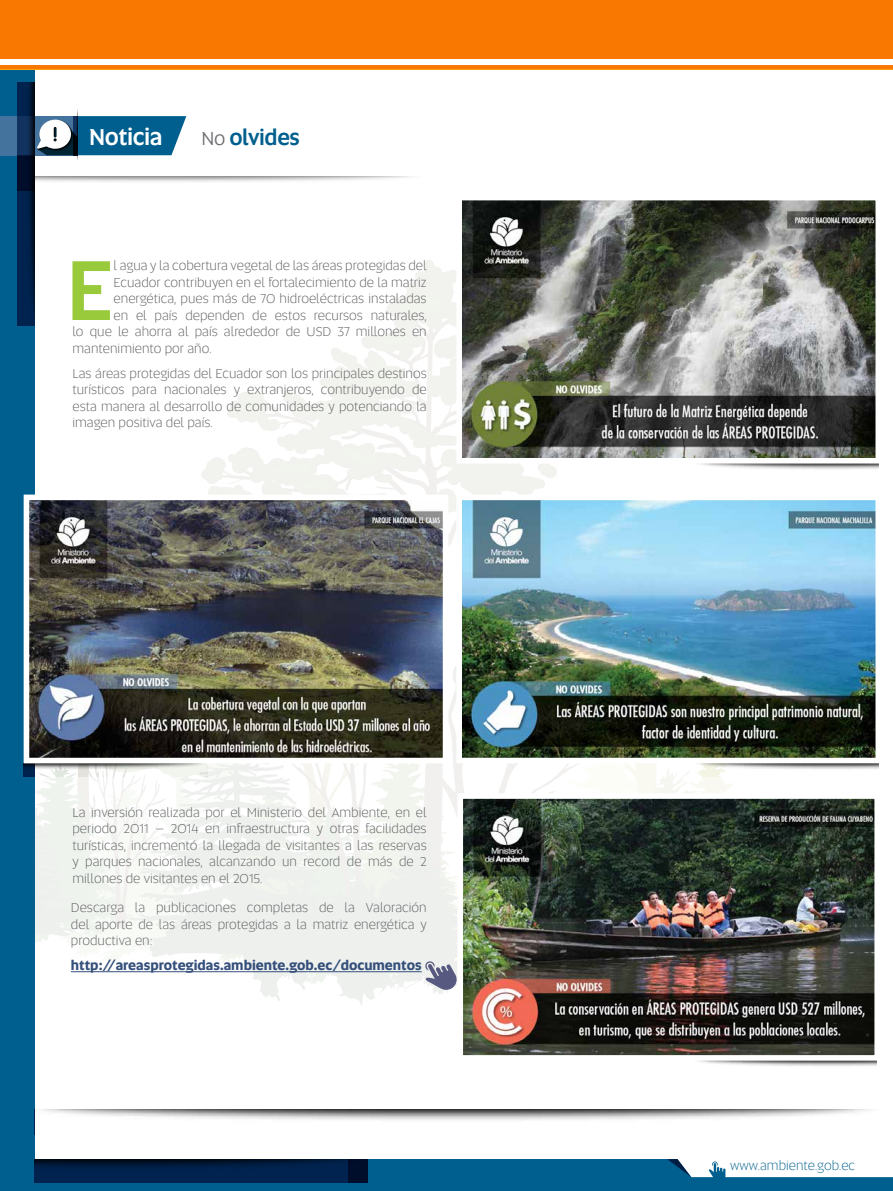
<style>
.page{position:relative;width:893px;height:1191px;background:#fff}
.page>*{position:absolute;margin:0;border:0;box-sizing:border-box;transform-origin:0 0}
.t1{font:500 86.25px "Altis";color:#98ca3c}
.t2{font:500 23.4px "Altis";letter-spacing:-.02em;color:#fff}
.t3{font:500 21.9px "Altis";letter-spacing:-.02em;color:#005f8e}
.t4{font:300 13.5px/16.5px "Altis";color:#58595b;text-align:justify}
.t5{font:700 13.5px "Altis";color:#35507b}
.t6{font:300 13.5px "Altis";color:#005f8e}
.s1{font-weight:400;font-size:19.5px;color:#6d6e71}
</style>
<div class="page">
<div style="left:0;top:0;width:34px;height:1191px;background:#005f8e"></div>
<svg style="left:0;top:1159px;width:893px;height:32px;background:#004975"></svg>
<svg style="left:670px;top:1159px;width:223px;height:19px"></svg>
<svg style="left:0;top:116px;width:186px;height:39px;background:#33769b"></svg>
<img style="left:74px;top:110px;width:4px;height:51px">
<img style="left:17px;top:83px;width:17px;height:176px">
<div style="left:0;top:0;width:893px;height:69px;background:#f97802"></div>
<div style="left:0;top:60px;width:893px;height:5px;background:#fff"></div>
<img style="left:34px;top:176px;width:379px;height:14px">
<img style="left:34px;top:1109px;width:836px;height:25px">
<img style="left:753px;top:464px;width:125px;height:5px">
<img style="left:753px;top:763px;width:125px;height:6px">
<img style="left:699px;top:1060px;width:178px;height:6px">
<img style="left:463px;top:202px;width:411px;height:254px">
<div style="left:456px;top:195px;width:425px;height:268px;border:6px solid #fff"></div>
<img style="left:753px;top:501px;width:121px;height:255px">
<div style="left:456px;top:494px;width:425px;height:269px;border:6px solid #fff"></div>
<img style="left:464px;top:800px;width:409px;height:253px">
<div style="left:457px;top:793px;width:423px;height:267px;border:6px solid #fff"></div>
<img style="left:17px;top:259px;width:736px;height:758px">
<h2 class="t2" style="left:89px;top:119px;width:75px">Noticia</h2>
<h3 class="t3" style="left:202px;top:121px;width:100px"><span class="s1">No</span> olvides</h3>
<h1 class="t1" style="left:66px;top:226px;width:49px">E</h1>
<p class="t4" style="left:114px;top:257px;width:315px">l agua y la cobertura vegetal de las áreas protegidas del</p>
<p class="t4" style="left:114px;top:274px;width:315px">Ecuador contribuyen en el fortalecimiento de la matriz</p>
<p class="t4" style="left:114px;top:290px;width:315px">energética, pues más de 70 hidroeléctricas instaladas</p>
<p class="t4" style="left:114px;top:307px;width:315px">en el país dependen de estos recursos naturales,</p>
<p class="t4" style="left:72px;top:323px;width:356px">lo que le ahorra al país alrededor de USD 37 millones en</p>
<p class="t4" style="left:72px;top:340px;width:141px">mantenimiento por año.</p>
<p class="t4" style="left:72px;top:365px;width:356px">Las áreas protegidas del Ecuador son los principales destinos turísticos para nacionales y extranjeros, contribuyendo de esta manera al desarrollo de comunidades y potenciando la imagen positiva del país.</p>
<p class="t4" style="left:72px;top:803px;width:356px">La inversión realizada por el Ministerio del Ambiente, en el periodo 2011 – 2014 en infraestructura y otras facilidades turísticas, incrementó la llegada de visitantes a las reservas y parques nacionales, alcanzando un record de más de 2 millones de visitantes en el 2015.</p>
<p class="t4" style="left:71px;top:899px;width:357px">Descarga la publicaciones completas de la Valoración del aporte de las áreas protegidas a la matriz energética y productiva en:</p>
<p class="t5" style="left:71px;top:955px;width:352px">http://areasprotegidas.ambiente.gob.ec/documentos</p>
<p class="t6" style="left:730px;top:1156px;width:126px">www.ambiente.gob.ec</p>
</div>
